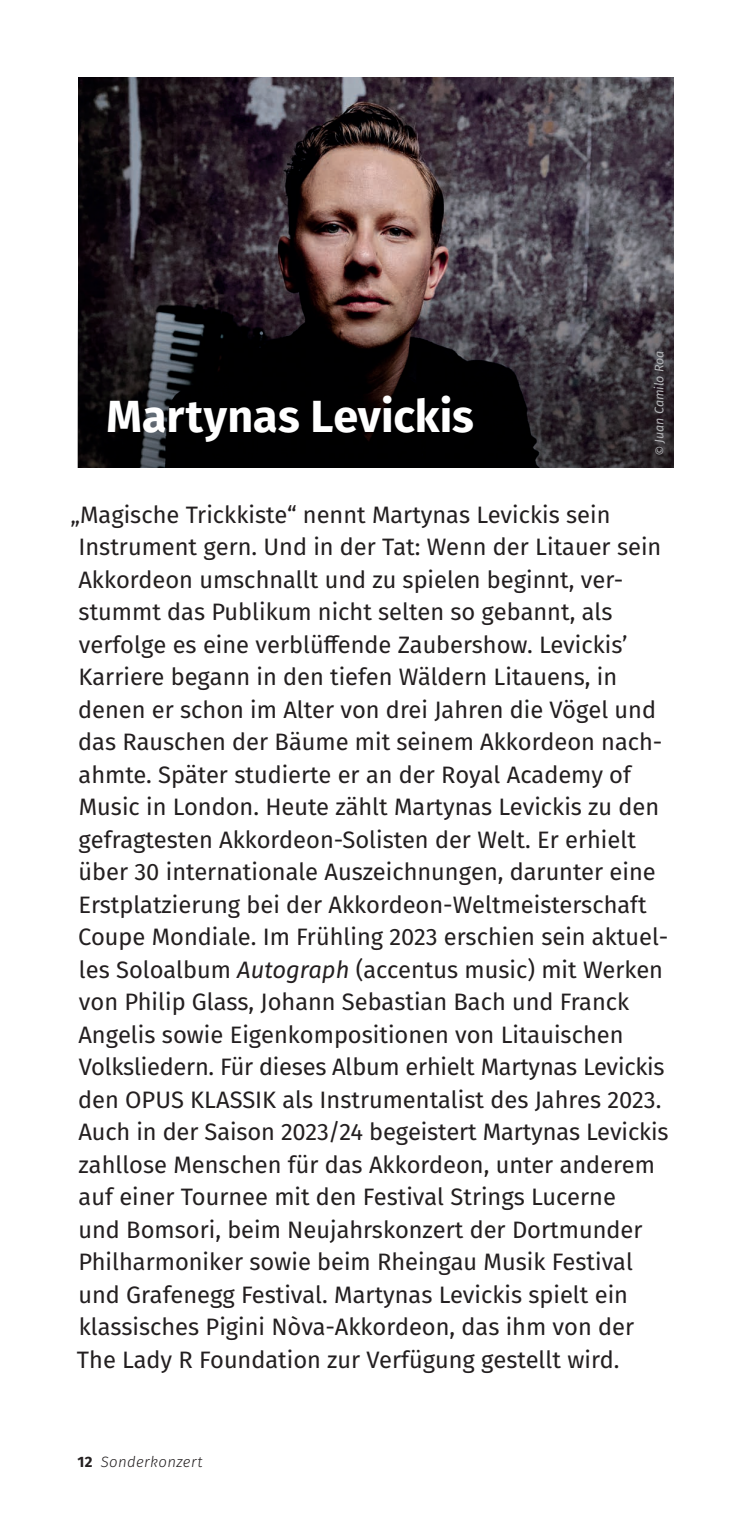
<style>
.page{position:relative;width:730px;height:1531px;background:#fff}
.page>*{position:absolute;margin:0;border:0;box-sizing:border-box;transform-origin:0 0}
.Künstler-Bio___Headline{font:700 45px "Fira Sans";color:#fff}
.Fließtext{font:23.75px/32.5px "Fira Sans";color:#231f20}
.t1{font:italic 300 15px "Fira Sans";letter-spacing:.025em;color:#231f20}
.Fotocredit{font:italic 12.5px "Fira Sans";color:#b4b5b8}
.s1{font-style:italic}
.s2{font-weight:700;font-style:normal}
</style>
<div class="page">
<img style="left:78px;top:77px;width:596px;height:214px">
<svg style="left:78px;top:291px;width:596px;height:177px;background:#201c1f"></svg>
<p class="Künstler-Bio___Headline" style="left:106px;top:378px;width:369px">Martynas Levickis</p>
<p class="Fotocredit" style="left:650px;top:456px;width:107px;rotate:-90deg">© Juan Camilo Roa</p>
<p class="Fließtext" style="left:78px;top:497px;width:592px;text-indent:-8px">„Magische Trickkiste“ nennt Martynas Levickis sein Instrument gern. Und in der Tat: Wenn der Litauer sein Akkordeon umschnallt und zu spielen beginnt, ver&shy;stummt das Publikum nicht selten so gebannt, als verfolge es eine verblüffende Zaubershow. Levickis’ Karriere begann in den tiefen Wäldern Litauens, in denen er schon im Alter von drei Jahren die Vögel und das Rauschen der Bäume mit seinem Akkordeon nach&shy;ahmte. Später studierte er an der Royal Academy of Music in London. Heute zählt Martynas Levickis zu den gefragtesten Akkordeon-Solisten der Welt. Er erhielt über 30 internationale Auszeichnungen, darunter eine Erstplatzierung bei der Akkordeon-Weltmeisterschaft Coupe Mondiale. Im Frühling 2023 erschien sein aktuel&shy;les Soloalbum <span class="s1">Autograph</span> (accentus music) mit Werken von Philip Glass, Johann Sebastian Bach und Franck Angelis sowie Eigenkompositionen von Litauischen Volksliedern. Für dieses Album erhielt Martynas Levickis den OPUS KLASSIK als Instrumentalist des Jahres 2023.<br>Auch in der Saison 2023/24 begeistert Martynas Levickis zahllose Menschen für das Akkordeon, unter anderem auf einer Tournee mit den Festival Strings Lucerne</p>
<p class="Fließtext" style="left:77px;top:1212px;width:567px">und Bomsori, beim Neujahrskonzert der Dortmunder Philharmoniker sowie beim Rheingau Musik Festival und Grafenegg Festival. Martynas Levickis spielt ein klassisches Pigini Nòva-Akkordeon, das ihm von der The Lady R Foundation zur Verfügung gestellt wird.</p>
<p class="t1" style="left:78px;top:1451px;width:127px"><span class="s2">12</span> Sonderkonzert</p>
</div>
